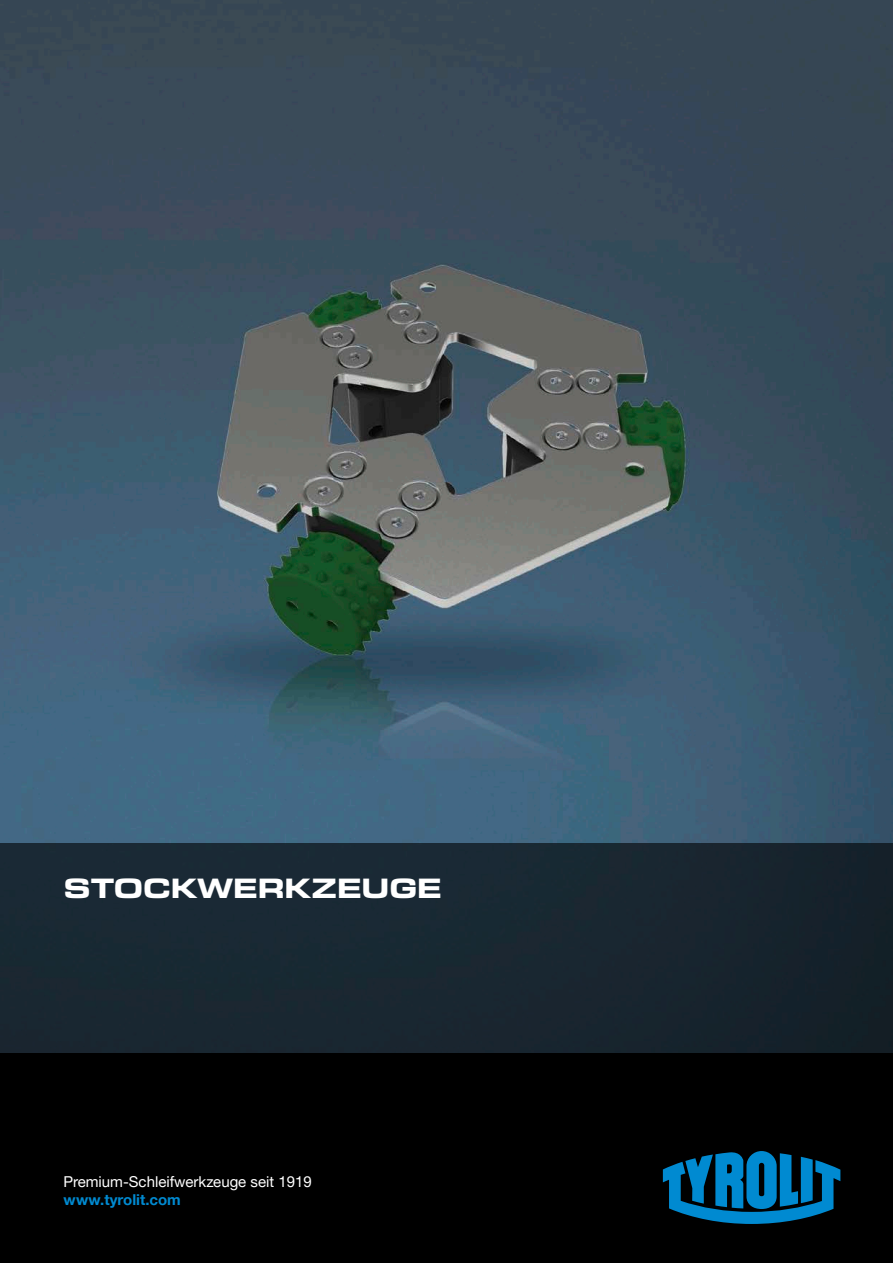
<style>
.page{position:relative;width:893px;height:1263px;background:#fff}
.page>*{position:absolute;margin:0;border:0;box-sizing:border-box;transform-origin:0 0}
.t1{font:700 expanded 28.5px "Eurostile Next W1 G";color:#fff}
.t2{font:15px "Helvetica Neue LTW1 G";color:#fff}
.t3{font:700 15px "Helvetica Neue LTW1 G";color:#008ad1}
</style>
<div class="page">
<img style="left:0;top:0;width:893px;height:843px">
<div style="left:0;top:1053px;width:893px;height:210px;background:#000"></div>
<div style="left:0;top:843px;width:893px;height:210px;background:#192731"></div>
<svg style="left:663px;top:1151px;width:177px;height:73px"></svg>
<h1 class="t1" style="left:64px;top:870px;width:379px">STOCKWERKZEUGE</h1>
<p class="t2" style="left:64px;top:1172px;width:250px">Premium-Schleifwerkzeuge seit 1919</p>
<p class="t3" style="left:64px;top:1190px;width:119px">www.tyrolit.com</p>
</div>
